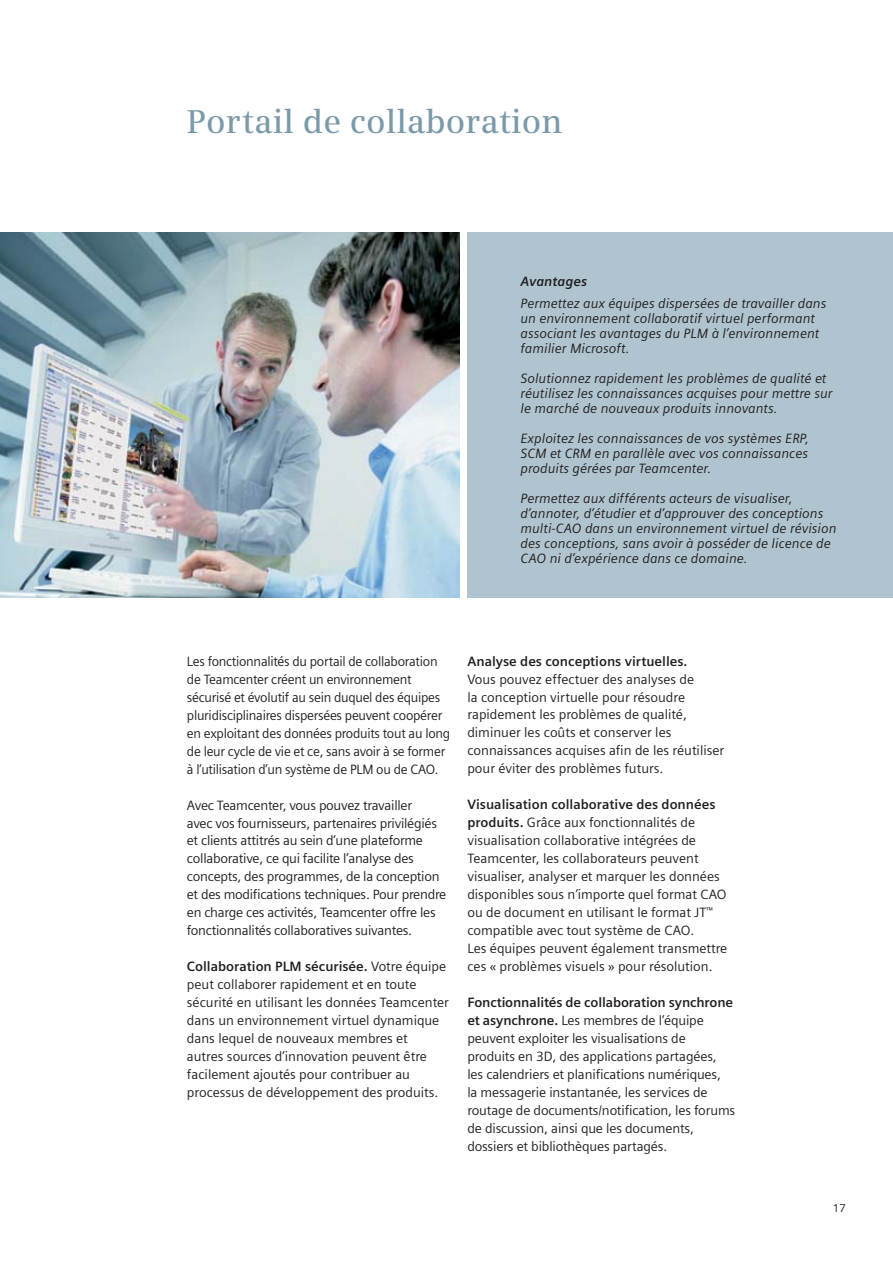
<style>
.page{position:relative;width:893px;height:1263px;background:#fff}
.page>*{position:absolute;margin:0;border:0;box-sizing:border-box;transform-origin:0 0}
.t1{font:600 33px "Siemens Serif";letter-spacing:.005em;color:#7b9aa9}
.t2{font:13.5px/18px "Siemens Sans";letter-spacing:-.01em;color:#231f20}
.t3{font:italic 13.5px/15px "Siemens Sans";color:#231f20}
.t4{font:700 13.5px "Siemens Sans";color:#231f20}
.t5{font:italic 700 13.5px "Siemens Sans";color:#231f20}
.t6{font:11.25px "Siemens Sans";color:#231f20}
.s1{font-weight:700}
</style>
<div class="page">
<div style="left:467px;top:232px;width:425px;height:366px;background:#afc4cf"></div>
<img style="left:0;top:232px;width:459px;height:366px">
<h1 class="t1" style="left:187px;top:109px;width:377px">Portail de collaboration</h1>
<p class="t5" style="left:520px;top:274px;width:68px">Avantages</p>
<p class="t3" style="left:520px;top:297px;width:307px">Permettez aux équipes dispersées de travailler dans un environnement collaboratif virtuel performant associant les avantages du PLM à l’environnement familier Microsoft.</p>
<p class="t3" style="left:520px;top:372px;width:314px">Solutionnez rapidement les problèmes de qualité et réutilisez les connaissances acquises pour mettre sur le marché de nouveaux produits innovants.</p>
<p class="t3" style="left:520px;top:432px;width:290px;text-align:justify">Exploitez les connaissances de vos systèmes ERP, SCM et CRM en parallèle avec vos connaissances produits gérées par Teamcenter.</p>
<p class="t3" style="left:520px;top:492px;width:318px">Permettez aux différents acteurs de visualiser, d’annoter, d’étudier et d’approuver des conceptions multi-CAO dans un environnement virtuel de révision des conceptions, sans avoir à posséder de licence de CAO ni d’expérience dans ce domaine.</p>
<p class="t2" style="left:187px;top:653px;width:265px">Les fonctionnalités du portail de collaboration de Teamcenter créent un environnement sécurisé et évolutif au sein duquel des équipes pluridisciplinaires dispersées peuvent coopérer en exploitant des données produits tout au long de leur cycle de vie et ce, sans avoir à se former à l’utilisation d’un système de PLM ou de CAO.</p>
<p class="t2" style="left:187px;top:797px;width:261px">Avec Teamcenter, vous pouvez travailler<br>avec vos fournisseurs, partenaires privilégiés et clients attitrés au sein d’une plateforme collaborative, ce qui facilite l’analyse des concepts, des programmes, de la conception et des modifications techniques. Pour prendre en charge ces activités, Teamcenter offre les fonctionnalités collaboratives suivantes.</p>
<p class="t2" style="left:187px;top:959px;width:263px"><span class="s1">Collaboration PLM sécurisée.</span> Votre équipe peut collaborer rapidement et en toute sécurité en utilisant les données Teamcenter dans un environnement virtuel dynamique dans lequel de nouveaux membres et<br>autres sources d’innovation peuvent être facilement ajoutés pour contribuer au processus de développement des produits.</p>
<p class="t4" style="left:467px;top:656px;width:222px">Analyse des conceptions virtuelles.</p>
<p class="t2" style="left:467px;top:671px;width:258px">Vous pouvez effectuer des analyses de<br>la conception virtuelle pour résoudre rapidement les problèmes de qualité, diminuer les coûts et conserver les connaissances acquises afin de les réutiliser pour éviter des problèmes futurs.</p>
<p class="t2" style="left:467px;top:797px;width:261px"><span class="s1">Visualisation collaborative des données produits.</span> Grâce aux fonctionnalités de visualisation collaborative intégrées de Teamcenter, les collaborateurs peuvent visualiser, analyser et marquer les données disponibles sous n’importe quel format CAO ou de document en utilisant le format JT<sup>™ </sup>compatible avec tout système de CAO.<br>Les équipes peuvent également transmettre ces « problèmes visuels » pour résolution.</p>
<p class="t2" style="left:467px;top:995px;width:269px"><span class="s1">Fonctionnalités de collaboration synchrone et asynchrone.</span> Les membres de l’équipe peuvent exploiter les visualisations de produits en 3D, des applications partagées, les calendriers et planifications numériques,<br>la messagerie instantanée, les services de routage de documents/notification, les forums de discussion, ainsi que les documents, dossiers et bibliothèques partagés.</p>
<p class="t6" style="left:833px;top:1204px;width:15px">17</p>
</div>
